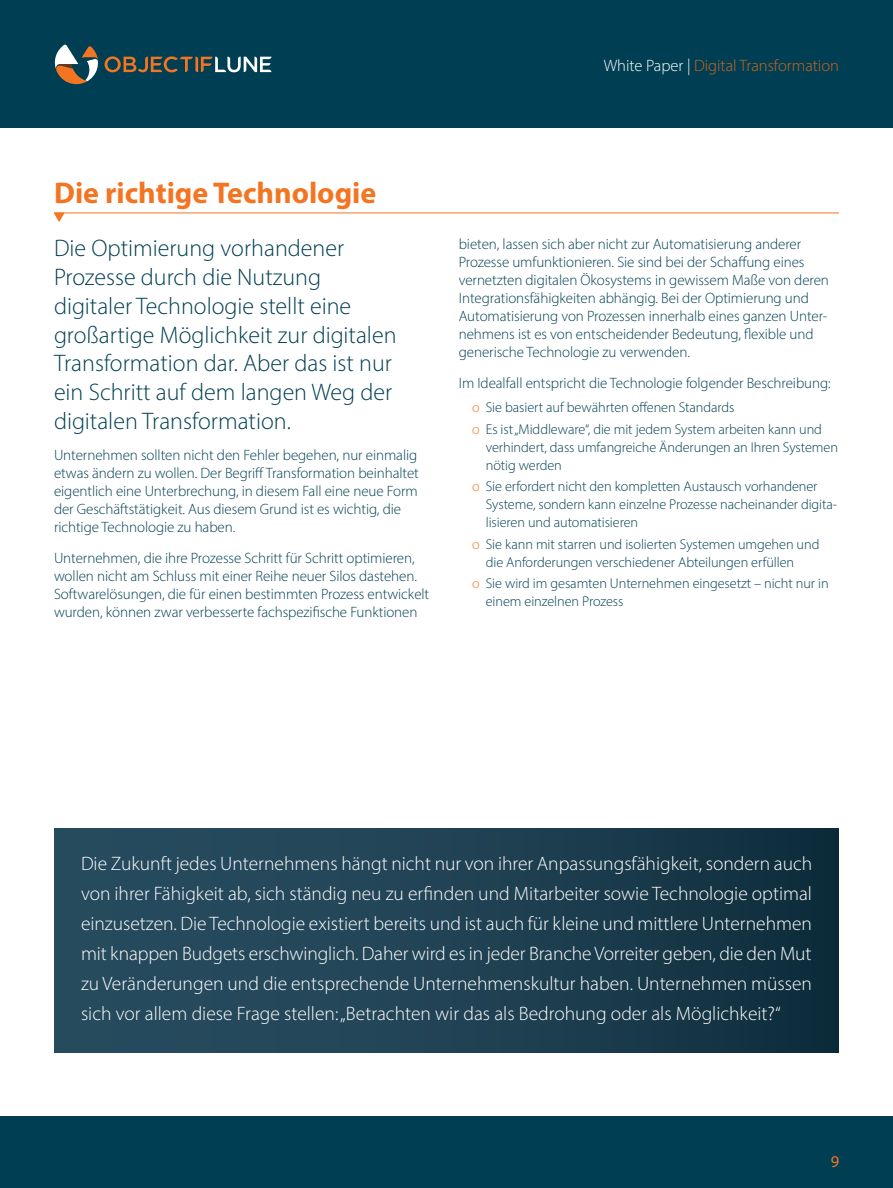
<style>
.page{position:relative;width:893px;height:1188px;background:#fff}
.page>*{position:absolute;margin:0;border:0;box-sizing:border-box;transform-origin:0 0}
.t1{font:700 30px "Myriad Pro";color:#f47521}
.t2{font:300 24px/28.8px "Myriad Pro";color:#003f53}
.t3{font:300 19.5px/30px "Myriad Pro";color:#fff;text-align:justify}
.t4{font:300 16.5px "Myriad Pro";color:#d1651b}
.t5{font:16.5px "Myriad Pro";color:#f47521}
.t6{font:300 15px/18px "Myriad Pro";letter-spacing:-.005em;color:#003f53}
.t7{font:300 14.25px/18px "Myriad Pro";letter-spacing:-.005em;color:#003f53}
.s1{color:#fff}
.s2{color:#f47521}
</style>
<div class="page">
<div style="left:0;top:1116px;width:893px;height:72px;background:#003f53"></div>
<div style="left:0;top:0;width:893px;height:128px;background:#003f53"></div>
<svg style="left:54px;top:44px;width:44px;height:41px"></svg>
<svg style="left:105px;top:56px;width:166px;height:16px"></svg>
<div style="left:54px;top:828px;width:785px;height:225px;background:linear-gradient(to right,#2b5064,#11303f)"></div>
<hr style="left:54px;top:213px;width:785px;height:1px;background:#f47522">
<svg style="left:54px;top:213px;width:10px;height:9px"></svg>
<p class="t4" style="left:604px;top:55px;width:237px"><span class="s1">White Paper |</span> Digital Transformation</p>
<h1 class="t1" style="left:54px;top:173px;width:324px">Die richtige Technologie</h1>
<h2 class="t2" style="left:54px;top:233px;width:344px">Die Optimierung vorhandener<br>Prozesse durch die Nutzung digitaler Technologie stellt eine großartige Möglichkeit zur digitalen<br>Transformation dar. Aber das ist nur ein Schritt auf dem langen Weg der digitalen Transformation.</h2>
<p class="t6" style="left:54px;top:446px;width:366px">Unternehmen sollten nicht den Fehler begehen, nur einmalig etwas ändern zu wollen. Der Begriff Transformation beinhaltet eigentlich eine Unterbrechung, in diesem Fall eine neue Form der Geschäftstätigkeit. Aus diesem Grund ist es wichtig, die richtige Technologie zu haben.</p>
<p class="t6" style="left:54px;top:549px;width:377px">Unternehmen, die ihre Prozesse Schritt für Schritt optimieren, wollen nicht am Schluss mit einer Reihe neuer Silos dastehen.<br>Softwarelösungen, die für einen bestimmten Prozess entwickelt wurden, können zwar verbesserte fachspezifische Funktionen</p>
<p class="t6" style="left:459px;top:235px;width:372px">bieten, lassen sich aber nicht zur Automatisierung anderer Prozesse umfunktionieren. Sie sind bei der Schaffung eines vernetzten digitalen Ökosystems in gewissem Maße von deren Integrationsfähigkeiten abhängig. Bei der Optimierung und Automatisierung von Prozessen innerhalb eines ganzen Unter&shy;nehmens ist es von entscheidender Bedeutung, flexible und generische Technologie zu verwenden.</p>
<p class="t6" style="left:459px;top:374px;width:373px">Im Idealfall entspricht die Technologie folgender Beschreibung:</p>
<p class="t7" style="left:472px;top:397px;width:351px;line-height:21.5px"><span class="s2">o</span> Sie basiert auf bewährten offenen Standards<br><span class="s2">o</span> Es ist „Middleware“, die mit jedem System arbeiten kann und</p>
<p class="t7" style="left:486px;top:438px;width:354px">verhindert, dass umfangreiche Änderungen an Ihren Systemen nötig werden</p>
<p class="t7" style="left:486px;top:477px;width:353px;text-indent:-13px"><span class="s2">o</span> Sie erfordert nicht den kompletten Austausch vorhandener<br>Systeme, sondern kann einzelne Prozesse nacheinander digita&shy;lisieren und automatisieren</p>
<p class="t7" style="left:486px;top:535px;width:335px;text-indent:-13px"><span class="s2">o</span> Sie kann mit starren und isolierten Systemen umgehen und die Anforderungen verschiedener Abteilungen erfüllen</p>
<p class="t7" style="left:486px;top:574px;width:344px;text-indent:-13px"><span class="s2">o</span> Sie wird im gesamten Unternehmen eingesetzt – nicht nur in einem einzelnen Prozess</p>
<p class="t3" style="left:81px;top:848px;width:733px">Die Zukunft jedes Unternehmens hängt nicht nur von ihrer Anpassungsfähigkeit, sondern auch von ihrer Fähigkeit ab, sich ständig neu zu erfinden und Mitarbeiter sowie Technologie optimal einzusetzen. Die Technologie existiert bereits und ist auch für kleine und mittlere Unternehmen mit knappen Budgets erschwinglich. Daher wird es in jeder Branche Vorreiter geben, die den Mut zu Veränderungen und die entsprechende Unternehmenskultur haben. Unternehmen müssen sich vor allem diese Frage stellen: „Betrachten wir das als Bedrohung oder als Möglichkeit?“</p>
<p class="t5" style="left:831px;top:1151px;width:10px">9</p>
</div>
